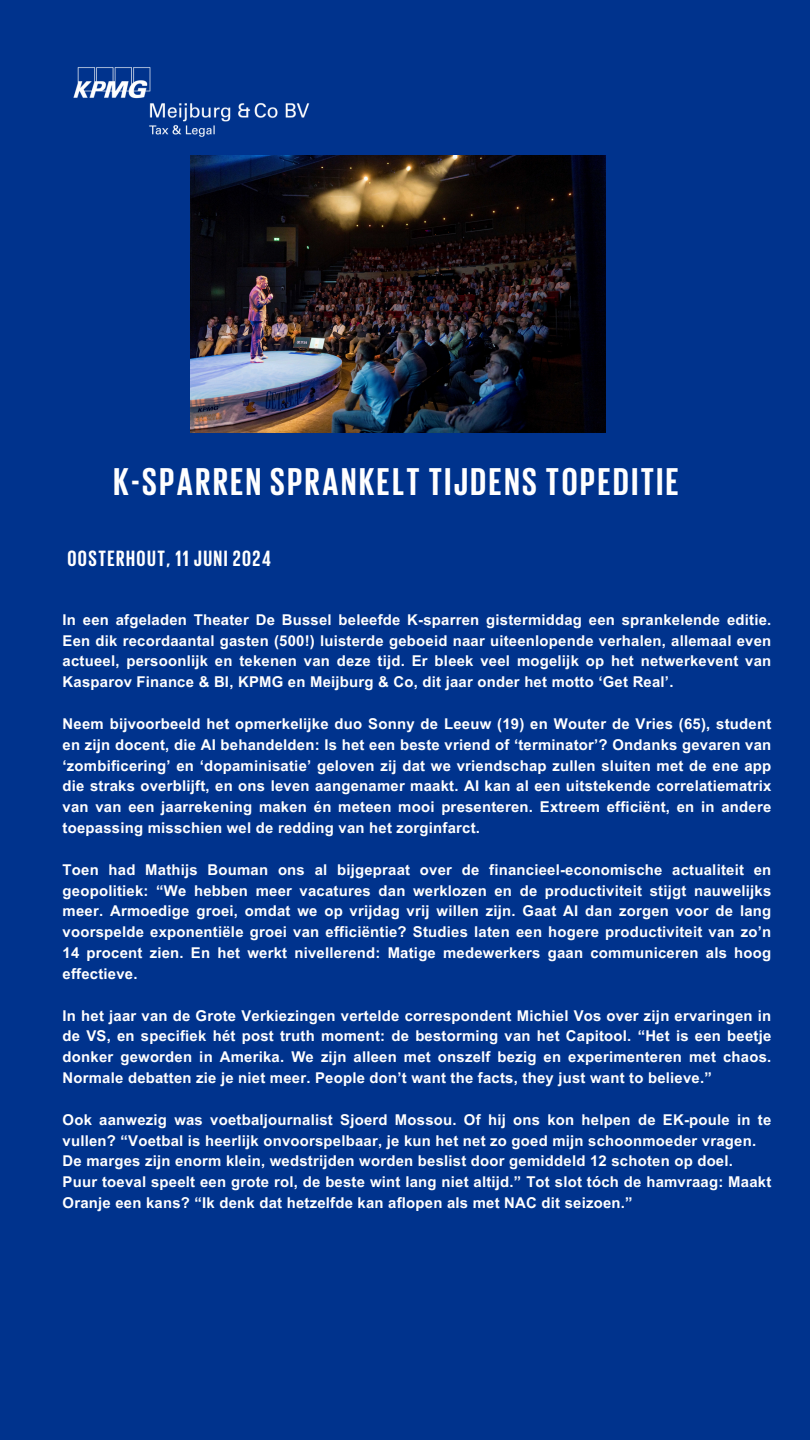
<style>
.page{position:relative;width:810px;height:1440px;background:#00338d}
.page>*{position:absolute;margin:0;border:0;box-sizing:border-box;transform-origin:0 0}
.t1{font:700 39.6px "KPMG";letter-spacing:.065em;color:#fff}
.t2{font:700 22.6px "KPMG";letter-spacing:.065em;color:#fff}
.t3{font:700 14.9px/20.8px "Arial MT Pro";letter-spacing:.015em;color:#fff;text-align:justify}
</style>
<div class="page">
<img style="left:73px;top:67px;width:237px;height:70px">
<img style="left:191px;top:156px;width:415px;height:276px">
<p class="t1" style="left:114px;top:459px;width:567px">K-SPARREN SPRANKELT TIJDENS TOPEDITIE</p>
<p class="t2" style="left:67px;top:546px;width:205px">OOSTERHOUT, 11 JUNI 2024</p>
<h1 class="t3" style="left:63px;top:611px;width:710px">In een afgeladen Theater De Bussel beleefde K-sparren gistermiddag een sprankelende editie.<br>Een dik recordaantal gasten (500!) luisterde geboeid naar uiteenlopende verhalen, allemaal even actueel, persoonlijk en tekenen van deze tijd. Er bleek veel mogelijk op het netwerkevent van Kasparov Finance &amp; BI, KPMG en Meijburg &amp; Co, dit jaar onder het motto ‘Get Real’.</h1>
<h2 class="t3" style="left:63px;top:715px;width:710px">Neem bijvoorbeeld het opmerkelijke duo Sonny de Leeuw (19) en Wouter de Vries (65), student en zijn docent, die AI behandelden: Is het een beste vriend of ‘terminator’? Ondanks gevaren van ‘zombificering’ en ‘dopaminisatie’ geloven zij dat we vriendschap zullen sluiten met de ene app die straks overblijft, en ons leven aangenamer maakt. AI kan al een uitstekende correlatiematrix van van een jaarrekening maken én meteen mooi presenteren. Extreem efficiënt, en in andere toepassing misschien wel de redding van het zorginfarct.</h2>
<p class="t3" style="left:63px;top:861px;width:710px">Toen had Mathijs Bouman ons al bijgepraat over de financieel-economische actualiteit en geopolitiek: “We hebben meer vacatures dan werklozen en de productiviteit stijgt nauwelijks meer. Armoedige groei, omdat we op vrijdag vrij willen zijn. Gaat AI dan zorgen voor de lang voorspelde exponentiële groei van efficiëntie? Studies laten een hogere productiviteit van zo’n 14 procent zien. En het werkt nivellerend: Matige medewerkers gaan communiceren als hoog effectieve.</p>
<p class="t3" style="left:63px;top:1007px;width:710px">In het jaar van de Grote Verkiezingen vertelde correspondent Michiel Vos over zijn ervaringen in de VS, en specifiek hét post truth moment: de bestorming van het Capitool. “Het is een beetje donker geworden in Amerika. We zijn alleen met onszelf bezig en experimenteren met chaos.<br>Normale debatten zie je niet meer. People don’t want the facts, they just want to believe.”</p>
<p class="t3" style="left:63px;top:1111px;width:710px">Ook aanwezig was voetbaljournalist Sjoerd Mossou. Of hij ons kon helpen de EK-poule in te vullen? “Voetbal is heerlijk onvoorspelbaar, je kun het net zo goed mijn schoonmoeder vragen.</p>
<p class="t3" style="left:63px;top:1153px;width:672px">De marges zijn enorm klein, wedstrijden worden beslist door gemiddeld 12 schoten op doel.</p>
<p class="t3" style="left:63px;top:1173px;width:710px">Puur toeval speelt een grote rol, de beste wint lang niet altijd.” Tot slot tóch de hamvraag: Maakt<br>Oranje een kans? “Ik denk dat hetzelfde kan aflopen als met NAC dit seizoen.”</p>
</div>
